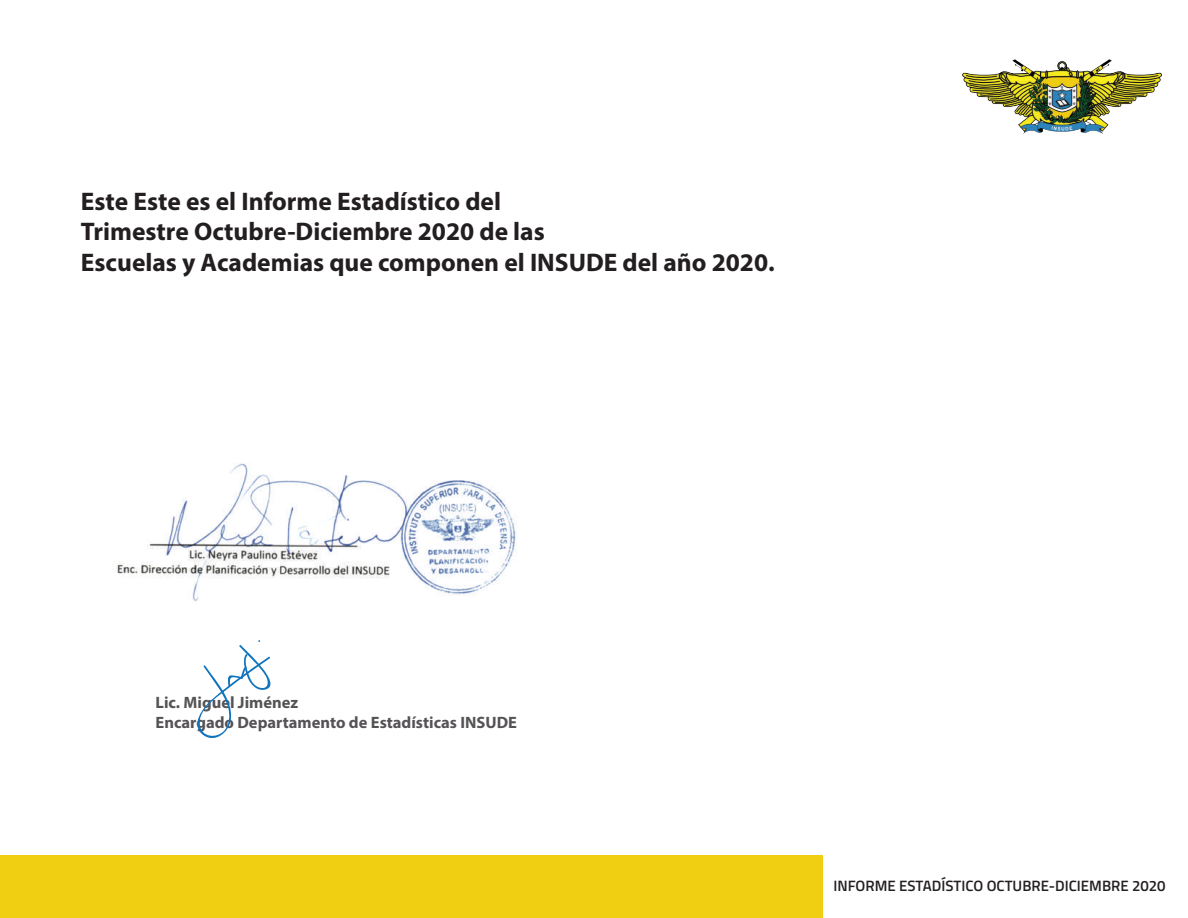
<style>
.page{position:relative;width:1188px;height:918px;background:#fff}
.page>*{position:absolute;margin:0;border:0;box-sizing:border-box;transform-origin:0 0}
.t1{font:700 25.5px/30.6px "Myriad Pro";color:#231f20}
.t2{font:700 16.5px/19.8px "Myriad Pro";color:#555355}
.t3{font:600 15px "Titillium";color:#231f20}
</style>
<div class="page">
<div style="left:0;top:856px;width:822px;height:62px;background:#f0ce11"></div>
<img style="left:962px;top:59px;width:200px;height:74px">
<svg style="left:197px;top:640px;width:74px;height:98px"></svg>
<img style="left:117px;top:463px;width:400px;height:138px">
<p class="t1" style="left:81px;top:185px;width:696px">Este Este es el Informe Estadístico del<br>Trimestre Octubre-Diciembre 2020 de las<br>Escuelas y Academias que componen el INSUDE del año 2020.</p>
<p class="t2" style="left:156px;top:692px;width:363px">Lic. Miguel Jiménez<br>Encargado Departamento de Estadísticas INSUDE</p>
<p class="t3" style="left:833px;top:875px;width:334px">INFORME ESTADÍSTICO OCTUBRE-DICIEMBRE 2020</p>
</div>
